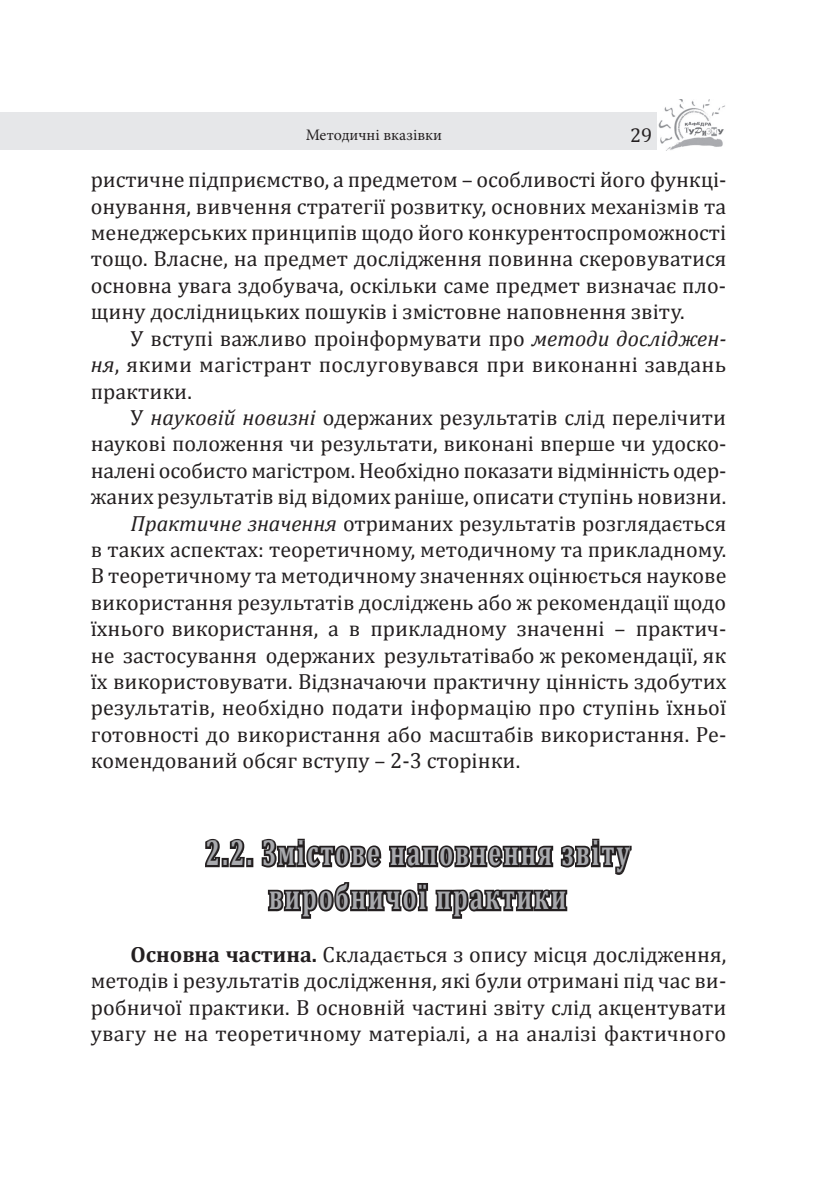
<style>
.page{position:relative;width:840px;height:1191px;background:#fff}
.page>*{position:absolute;margin:0;border:0;box-sizing:border-box;transform-origin:0 0}
.t1{font:700 36px/44px "Cambria";letter-spacing:.1em;color:#a8a9ad;text-align:center;scale:.67 1}
.t2{font:22px/26.4px "Cambria";color:#231f20;text-align:justify}
.t3{font:20px "Cambria";color:#231f20}
.t4{font:16px "Minion Pro";color:#231f20}
.s1{font-style:italic}
.s2{font-weight:700}
</style>
<div class="page">
<div style="left:0;top:112px;width:670px;height:38px;background:#e6e7e9"></div>
<img style="left:657px;top:100px;width:68px;height:50px">
<svg style="left:205px;top:838px;width:426px;height:37px"></svg>
<svg style="left:268px;top:882px;width:299px;height:36px"></svg>
<p class="t4" style="left:305px;top:128px;width:138px">Методичні вказівки</p>
<p class="t3" style="left:629px;top:123px;width:24px">29</p>
<p class="t2" style="left:91px;top:166px;width:636px">ристичне підприємство, а предметом – особливості його функці&shy;онування, вивчення стратегії розвитку, основних механізмів та менеджерських принципів щодо його конкурентоспроможності тощо. Власне, на предмет дослідження повинна скеровуватися основна увага здобувача, оскільки саме предмет визначає пло&shy;щину дослідницьких пошуків і змістовне наповнення звіту.</p>
<p class="t2" style="left:91px;top:324px;width:636px;text-indent:40px">У вступі важливо проінформувати про <span class="s1">методи досліджен&shy;ня</span>, якими магістрант послуговувався при виконанні завдань практики.</p>
<p class="t2" style="left:130px;top:404px;width:596px">У <span class="s1">науковій новизні</span> одержаних результатів слід перелічити</p>
<p class="t2" style="left:91px;top:430px;width:636px">наукові положення чи результати, виконані вперше чи удоско-</p>
<p class="t2" style="left:91px;top:456px;width:636px">налені особисто магістром. Необхідно показати відмінність одер-</p>
<p class="t2" style="left:91px;top:483px;width:636px">жаних результатів від відомих раніше, описати ступінь новизни.</p>
<p class="t2" style="left:130px;top:509px;width:597px"><span class="s1">Практичне значення</span> отриманих результатів розглядається</p>
<p class="t2" style="left:91px;top:536px;width:636px">в таких аспектах: теоретичному, методичному та прикладному.</p>
<p class="t2" style="left:91px;top:562px;width:636px">В теоретичному та методичному значеннях оцінюється наукове</p>
<p class="t2" style="left:91px;top:588px;width:636px">використання результатів досліджень або ж рекомендації щодо</p>
<p class="t2" style="left:91px;top:615px;width:636px">їхнього використання, а в прикладному значенні – практич-</p>
<p class="t2" style="left:91px;top:641px;width:636px">не застосування одержаних результатів або ж рекомендації, як</p>
<p class="t2" style="left:91px;top:668px;width:636px">їх використовувати. Відзначаючи практичну цінність здобутих</p>
<p class="t2" style="left:91px;top:694px;width:636px">результатів, необхідно подати інформацію про ступінь їхньої</p>
<p class="t2" style="left:91px;top:720px;width:636px">готовності до використання або масштабів використання. Ре-</p>
<p class="t2" style="left:91px;top:747px;width:430px">комендований обсяг вступу – 2-3 сторінки.</p>
<h1 class="t1" style="left:206px;top:830px;width:633px">2.2. Змістове наповнення звіту виробничої практики</h1>
<p class="t2" style="left:91px;top:940px;width:636px;text-indent:40px"><span class="s2">Основна частина.</span> Складається з опису місця дослідження, методів і результатів дослідження, які були отримані під час ви&shy;робничої практики. В основній частині звіту слід акцентувати увагу не на теоретичному матеріалі, а на аналізі фактичного</p>
</div>
